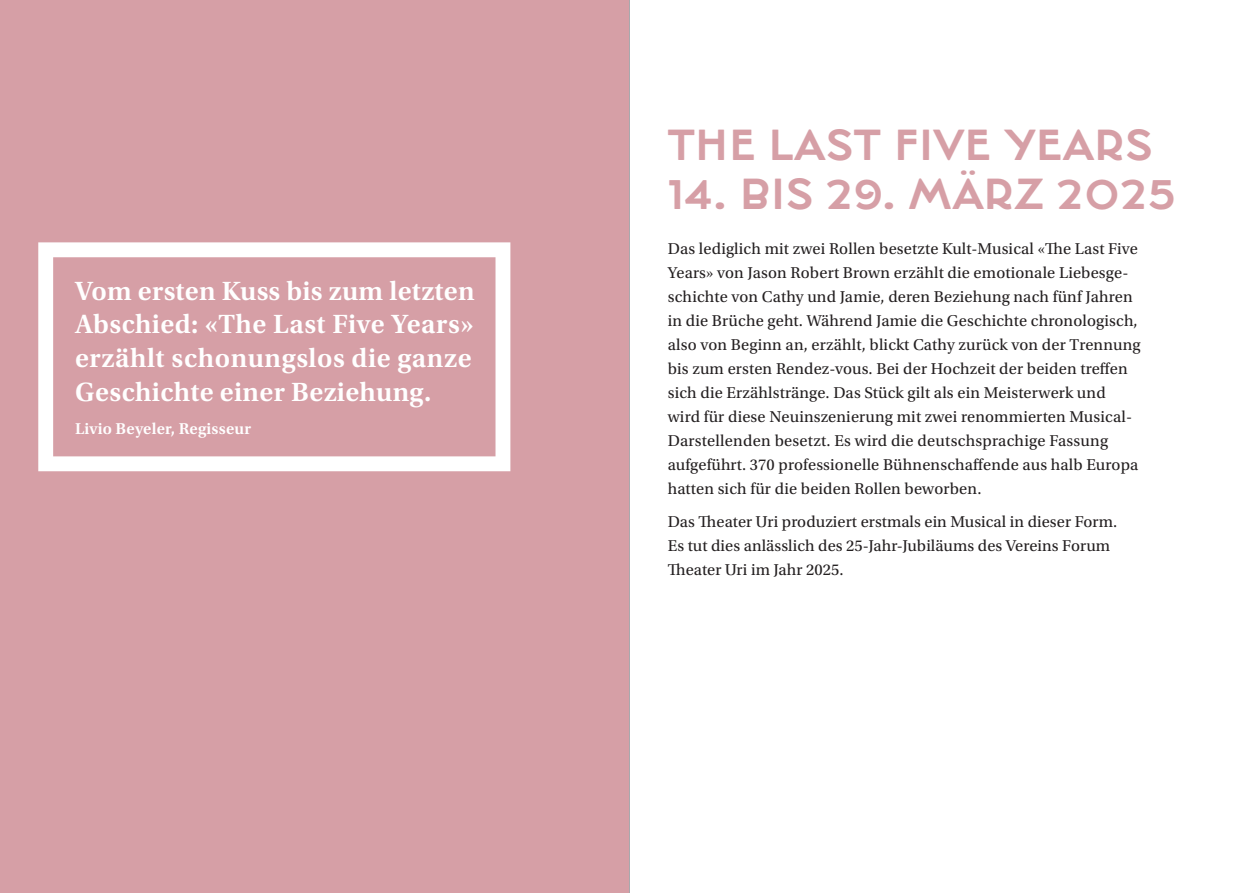
<style>
.page{position:relative;width:1259px;height:893px;background:#fff}
.page>*{position:absolute;margin:0;border:0;box-sizing:border-box;transform-origin:0 0}
.t1{font:40.5px "Broadacre Medium 0";letter-spacing:.02em;color:#d69fa6}
.t2{font:600 27.75px/33.6px "Utopia Std";letter-spacing:.02em;color:#fff;text-align:justify}
.t3{font:16.5px/24px "Utopia Std";letter-spacing:.01em;color:#231f20}
.t4{font:600 16.5px "Utopia Std";letter-spacing:.01em;color:#fff}
</style>
<div class="page">
<div style="left:0;top:0;width:629px;height:893px;background:#d69fa6"></div>
<svg style="left:38px;top:242px;width:472px;height:229px"></svg>
<hr style="left:629px;top:0;width:1px;height:893px;background:#a8a9ad">
<h2 class="t2" style="left:75px;top:274px;width:401px">Vom ersten Kuss bis zum letzten Abschied: «The Last Five Years» erzählt schonungslos die ganze Geschichte einer Beziehung.</h2>
<p class="t4" style="left:75px;top:419px;width:178px">Livio Beyeler, Regisseur</p>
<h1 class="t1" style="left:668px;top:118px;width:486px">THE LAST FIVE YEARS</h1>
<h1 class="t1" style="left:668px;top:167px;width:510px">14. BIS 29. MÄRZ 2025</h1>
<p class="t3" style="left:668px;top:237px;width:474px">Das lediglich mit zwei Rollen besetzte Kult-Musical «The Last Five Years» von Jason Robert Brown erzählt die emotionale Liebesge&shy;schichte von Cathy und Jamie, deren Beziehung nach fünf Jahren in die Brüche geht. Während Jamie die Geschichte chronologisch, also von Beginn an, erzählt, blickt Cathy zurück von der Trennung bis zum ersten Rendez-vous. Bei der Hochzeit der beiden treffen sich die Erzählstränge. Das Stück gilt als ein Meisterwerk und wird für diese Neuinszenierung mit zwei renommierten Musical-Darstellenden besetzt. Es wird die deutschsprachige Fassung aufgeführt. 370 professionelle Bühnenschaffende aus halb Europa hatten sich für die beiden Rollen beworben.</p>
<p class="t3" style="left:668px;top:510px;width:451px">Das Theater Uri produziert erstmals ein Musical in dieser Form.<br>Es tut dies anlässlich des 25-Jahr-Jubiläums des Vereins Forum<br>Theater Uri im Jahr 2025.</p>
</div>
